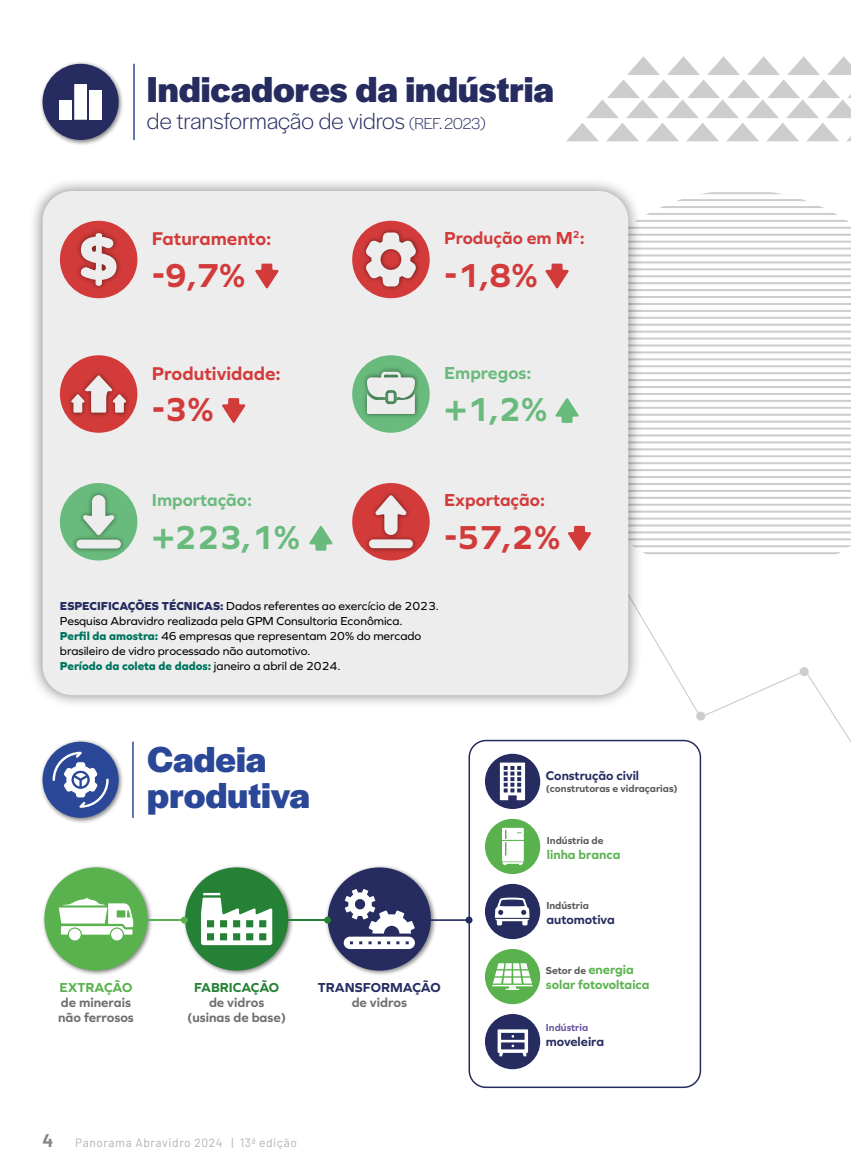
<style>
.page{position:relative;width:851px;height:1170px;background:#fff}
.page>*{position:absolute;margin:0;border:0;box-sizing:border-box;transform-origin:0 0}
.t1{font:700 37.5px "Halyard Display";color:#262c60}
.t2{font:700 37.5px "Halyard Display";color:#2a4798}
.t3{font:700 34.5px "Graphie";color:#d23b3a}
.t4{font:700 34.5px "Graphie";color:#69ba7d}
.t5{font:300 24px "Halyard Display";color:#262c60}
.t6{font:700 19.2px "Graphie";color:#d23b3a}
.t7{font:700 18px "Graphie";color:#d23b3a}
.t8{font:700 18px "Graphie";color:#69ba7d}
.t9{font:700 13.5px "Graphie";color:#706f6f}
.t10{font:700 13.5px "Graphie";color:#262c60}
.t11{font:700 13.5px "Graphie";letter-spacing:-.005em;color:#248135}
.t12{font:700 13.5px "Graphie";letter-spacing:-.005em;color:#59b24d}
.t13{font:700 13.2px "Graphie";color:#262c60}
.t14{font:700 13.2px "Graphie";color:#59b24d}
.t15{font:12px/15px "Graphie";color:#000}
.t16{font:800 12px "Graphie";color:#00745f}
.t17{font:12px "Barlow";letter-spacing:.05em;color:#b3b2b2}
.t18{font:700 10.5px "Graphie";color:#575756}
.t19{font:700 10.5px "Graphie";color:#66549f}
.s1{font-size:16.5px}
.s2{font-weight:800;color:#262c60}
.s3{font-weight:800;color:#00745f}
.s4{font-weight:400;color:#000}
.s5{font-weight:700;font-size:18px;color:#878787}
.s6{font-size:13.2px;color:#59b24d}
</style>
<div class="page">
<svg style="left:535px;top:617px;width:315px;height:168px"></svg>
<svg style="left:642px;top:192px;width:208px;height:363px"></svg>
<div style="left:28px;top:177px;width:614px;height:532px;background:#000;opacity:.5"></div>
<div style="left:43px;top:191px;width:585px;height:504px;background:#ededed;border-radius:30px"></div>
<div style="left:39px;top:61px;width:86px;height:85px;background:#000;opacity:.5"></div>
<div style="left:43px;top:64px;width:76px;height:76px;background:#262c60;border-radius:50%"></div>
<div style="left:39px;top:738px;width:86px;height:85px;background:#000;opacity:.5"></div>
<div style="left:43px;top:741px;width:76px;height:76px;background:#2a4798;border-radius:50%"></div>
<hr style="left:132px;top:741px;width:2px;height:76px;background:#2a4798">
<hr style="left:133px;top:64px;width:2px;height:76px;background:#2a4798">
<div style="left:89px;top:90px;width:13px;height:30px;background:#fff"></div>
<svg style="left:74px;top:84px;width:13px;height:36px"></svg>
<div style="left:59px;top:100px;width:13px;height:20px;background:#fff"></div>
<div style="left:182px;top:864px;width:112px;height:112px;background:#000;opacity:.5"></div>
<div style="left:185px;top:867px;width:103px;height:103px;background:#248135;border-radius:50%"></div>
<div style="left:324px;top:864px;width:113px;height:112px;background:#000;opacity:.5"></div>
<div style="left:328px;top:867px;width:103px;height:103px;background:#262c60;border-radius:50%"></div>
<div style="left:41px;top:864px;width:112px;height:112px;background:#000;opacity:.5"></div>
<div style="left:44px;top:867px;width:103px;height:103px;background:#59b24d;border-radius:50%"></div>
<hr style="left:141px;top:919px;width:43px;height:1px;background:#59b24d">
<div style="left:181px;top:916px;width:7px;height:7px;background:#59b24d;border-radius:50%"></div>
<hr style="left:285px;top:919px;width:42px;height:1px;background:#248135">
<div style="left:324px;top:916px;width:7px;height:7px;background:#248135;border-radius:50%"></div>
<hr style="left:425px;top:919px;width:43px;height:1px;background:#262c60">
<div style="left:465px;top:916px;width:7px;height:7px;background:#262c60;border-radius:50%"></div>
<div style="left:485px;top:883px;width:55px;height:56px;background:#262c60;border-radius:50%"></div>
<svg style="left:495px;top:897px;width:34px;height:28px"></svg>
<div style="left:485px;top:753px;width:55px;height:56px;background:#262c60;border-radius:50%"></div>
<svg style="left:500px;top:762px;width:25px;height:38px"></svg>
<div style="left:485px;top:1013px;width:55px;height:56px;background:#262c60;border-radius:50%"></div>
<svg style="left:497px;top:1029px;width:31px;height:27px"></svg>
<div style="left:485px;top:818px;width:55px;height:56px;background:#59b24d;border-radius:50%"></div>
<svg style="left:502px;top:827px;width:21px;height:38px"></svg>
<div style="left:485px;top:948px;width:55px;height:56px;background:#59b24d;border-radius:50%"></div>
<svg style="left:492px;top:963px;width:40px;height:26px"></svg>
<svg style="left:566px;top:56px;width:284px;height:85px"></svg>
<svg style="left:59px;top:897px;width:74px;height:43px"></svg>
<hr style="left:203px;top:892px;width:17px;height:3px;background:#fff">
<svg style="left:201px;top:897px;width:71px;height:48px"></svg>
<svg style="left:343px;top:889px;width:72px;height:59px"></svg>
<div style="left:468px;top:739px;width:233px;height:348px;border:2px solid #262c60;border-radius:17px"></div>
<svg style="left:53px;top:751px;width:56px;height:56px"></svg>
<svg style="left:555px;top:398px;width:24px;height:25px"></svg>
<div style="left:352px;top:355px;width:77px;height:77px;background:#69ba7d;border-radius:50%"></div>
<div style="left:362px;top:366px;width:58px;height:53px;background:#000;opacity:.5"></div>
<svg style="left:367px;top:372px;width:48px;height:42px;background:#cbd9cf"></svg>
<svg style="left:545px;top:263px;width:24px;height:25px"></svg>
<div style="left:352px;top:221px;width:77px;height:77px;background:#d23b3a;border-radius:50%"></div>
<div style="left:361px;top:227px;width:60px;height:64px;background:#000;opacity:.5"></div>
<svg style="left:365px;top:232px;width:51px;height:54px"></svg>
<svg style="left:222px;top:398px;width:23px;height:25px"></svg>
<div style="left:60px;top:355px;width:77px;height:77px;background:#d23b3a;border-radius:50%"></div>
<div style="left:67px;top:371px;width:63px;height:47px;background:#000;opacity:.5"></div>
<svg style="left:71px;top:375px;width:55px;height:37px"></svg>
<svg style="left:568px;top:526px;width:23px;height:25px"></svg>
<div style="left:352px;top:483px;width:77px;height:77px;background:#d23b3a;border-radius:50%"></div>
<div style="left:363px;top:490px;width:54px;height:63px;background:#000;opacity:.5"></div>
<div style="left:369px;top:539px;width:44px;height:9px;background:#ededed;border-radius:4px"></div>
<svg style="left:374px;top:495px;width:33px;height:40px"></svg>
<svg style="left:309px;top:526px;width:24px;height:24px"></svg>
<div style="left:60px;top:483px;width:77px;height:77px;background:#69ba7d;border-radius:50%"></div>
<div style="left:71px;top:490px;width:55px;height:63px;background:#000;opacity:.5"></div>
<div style="left:76px;top:539px;width:45px;height:9px;background:#ededed;border-radius:4px"></div>
<svg style="left:82px;top:495px;width:33px;height:40px"></svg>
<svg style="left:255px;top:263px;width:24px;height:25px"></svg>
<div style="left:60px;top:221px;width:77px;height:77px;background:#d23b3a;border-radius:50%"></div>
<div style="left:76px;top:228px;width:46px;height:63px;background:#000;opacity:.5"></div>
<svg style="left:80px;top:233px;width:36px;height:53px"></svg>
<p class="t1" style="left:147px;top:63px;width:408px">Indicadores da indústria</p>
<p class="t5" style="left:147px;top:104px;width:340px">de transformação de vidros <span class="s1">(REF. 2023)</span></p>
<p class="t6" style="left:152px;top:227px;width:121px">Faturamento:</p>
<p class="t3" style="left:152px;top:255px;width:95px">-9,7%</p>
<p class="t6" style="left:152px;top:362px;width:130px">Produtividade:</p>
<p class="t3" style="left:152px;top:389px;width:63px">-3%</p>
<p class="t8" style="left:152px;top:489px;width:102px">Importação:</p>
<p class="t4" style="left:152px;top:517px;width:149px">+223,1%</p>
<p class="t7" style="left:444px;top:227px;width:142px">Produção em M<sup>2</sup>:</p>
<p class="t3" style="left:444px;top:255px;width:95px">-1,8%</p>
<p class="t8" style="left:444px;top:362px;width:89px">Empregos:</p>
<p class="t4" style="left:444px;top:389px;width:105px">+1,2%</p>
<p class="t7" style="left:444px;top:489px;width:102px">Exportação:</p>
<p class="t3" style="left:444px;top:517px;width:117px">-57,2%</p>
<p class="t15" style="left:60px;top:598px;width:380px"><span class="s2">ESPECIFICAÇÕES TÉCNICAS:</span> Dados referentes ao exercício de 2023.</p>
<p class="t15" style="left:60px;top:613px;width:344px">Pesquisa Abravidro realizada pela GPM Consultoria Econômica.</p>
<p class="t15" style="left:60px;top:628px;width:363px"><span class="s3">Perfil da amostra:</span> 46 empresas que representam 20% do mercado brasileiro de vidro processado não automotivo.</p>
<p class="t16" style="left:60px;top:658px;width:282px">Período da coleta de dados: <span class="s4">janeiro a abril de 2024.</span></p>
<p class="t2" style="left:147px;top:733px;width:120px">Cadeia</p>
<p class="t2" style="left:147px;top:769px;width:164px">produtiva</p>
<p class="t12" style="left:60px;top:978px;width:74px">EXTRAÇÃO</p>
<p class="t9" style="left:61px;top:993px;width:72px">de minerais</p>
<p class="t9" style="left:58px;top:1008px;width:77px">não ferrosos</p>
<p class="t11" style="left:194px;top:978px;width:87px">FABRICAÇÃO</p>
<p class="t9" style="left:209px;top:993px;width:57px">de vidros</p>
<p class="t9" style="left:187px;top:1008px;width:101px">(usinas de base)</p>
<p class="t10" style="left:318px;top:978px;width:124px">TRANSFORMAÇÃO</p>
<p class="t9" style="left:351px;top:993px;width:57px">de vidros</p>
<p class="t17" style="left:43px;top:1133px;width:256px"><span class="s5">4</span> Panorama Abravidro 2024 | 13ª edição</p>
<p class="t13" style="left:546px;top:768px;width:95px">Construção civil</p>
<p class="t18" style="left:546px;top:782px;width:133px">(construtoras e vidraçarias)</p>
<p class="t18" style="left:547px;top:834px;width:58px">Indústria de</p>
<p class="t14" style="left:547px;top:846px;width:75px">linha branca</p>
<p class="t18" style="left:546px;top:899px;width:44px">Indústria</p>
<p class="t13" style="left:546px;top:911px;width:70px">automotiva</p>
<p class="t18" style="left:546px;top:964px;width:89px">Setor de <span class="s6">energia</span></p>
<p class="t14" style="left:546px;top:976px;width:105px">solar fotovoltaica</p>
<p class="t19" style="left:545px;top:1021px;width:44px">Indústria</p>
<p class="t13" style="left:545px;top:1033px;width:60px">moveleira</p>
</div>
